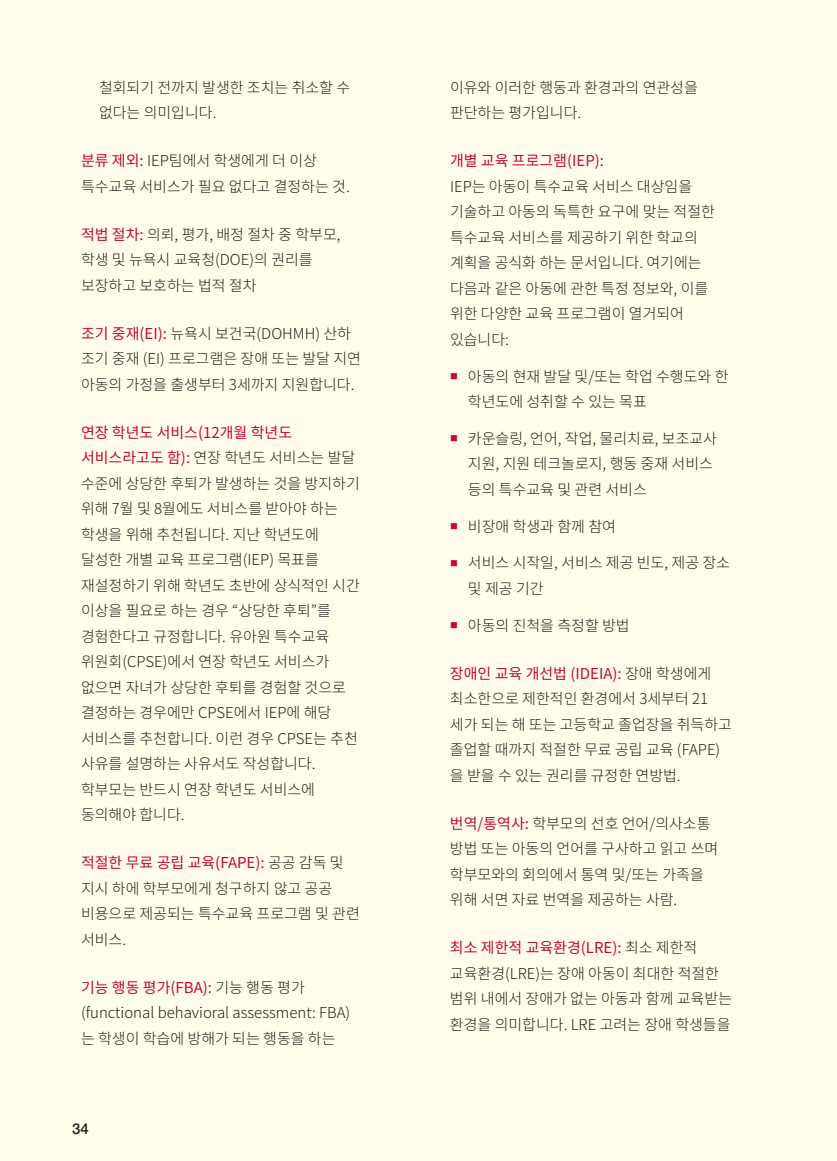
<style>
.page{position:relative;width:837px;height:1161px;background:#fffde9}
.page>*{position:absolute;margin:0;border:0;box-sizing:border-box;transform-origin:0 0}
.t1{font:300 15px/25.5px "Noto Sans CJ Kkr";color:#231f20}
.t2{font:15px "Noto Sans CJ Kkr";color:#c00b35}
.t3{font:500 15px "Helvetica Neue LT Std";color:#231f20}
.s1{font-weight:400;color:#c00b35}
</style>
<div class="page">
<p class="t1" style="left:99px;top:75px;width:253px">철회되기 전까지 발생한 조치는 취소할 수 없다는 의미입니다.</p>
<p class="t1" style="left:81px;top:149px;width:270px"><span class="s1">분류 제외:</span> IEP팀에서 학생에게 더 이상 특수교육 서비스가 필요 없다고 결정하는 것.</p>
<p class="t1" style="left:81px;top:222px;width:261px"><span class="s1">적법 절차:</span> 의뢰, 평가, 배정 절차 중 학부모, 학생 및 뉴욕시 교육청(DOE)의 권리를 보장하고 보호하는 법적 절차</p>
<p class="t1" style="left:81px;top:321px;width:282px"><span class="s1">조기 중재(EI):</span> 뉴욕시 보건국(DOHMH) 산하 조기 중재 (EI) 프로그램은 장애 또는 발달 지연 아동의 가정을 출생부터 3세까지 지원합니다.</p>
<p class="t1" style="left:81px;top:420px;width:280px"><span class="s1">연장 학년도 서비스(12개월 학년도 서비스라고도 함):</span> 연장 학년도 서비스는 발달 수준에 상당한 후퇴가 발생하는 것을 방지하기 위해 7월 및 8월에도 서비스를 받아야 하는 학생을 위해 추천됩니다. 지난 학년도에 달성한 개별 교육 프로그램(IEP) 목표를 재설정하기 위해 학년도 초반에 상식적인 시간 이상을 필요로 하는 경우 “상당한 후퇴”를 경험한다고 규정합니다. 유아원 특수교육 위원회(CPSE)에서 연장 학년도 서비스가 없으면 자녀가 상당한 후퇴를 경험할 것으로 결정하는 경우에만 CPSE에서 IEP에 해당 서비스를 추천합니다. 이런 경우 CPSE는 추천 사유를 설명하는 사유서도 작성합니다. 학부모는 반드시 연장 학년도 서비스에 동의해야 합니다.</p>
<p class="t1" style="left:81px;top:851px;width:280px"><span class="s1">적절한 무료 공립 교육(FAPE):</span> 공공 감독 및 지시 하에 학부모에게 청구하지 않고 공공 비용으로 제공되는 특수교육 프로그램 및 관련 서비스.</p>
<p class="t1" style="left:81px;top:975px;width:271px"><span class="s1">기능 행동 평가(FBA):</span> 기능 행동 평가 (functional behavioral assessment: FBA) 는 학생이 학습에 방해가 되는 행동을 하는</p>
<p class="t3" style="left:72px;top:1120px;width:18px">34</p>
<p class="t1" style="left:450px;top:75px;width:249px">이유와 이러한 행동과 환경과의 연관성을 판단하는 평가입니다.</p>
<p class="t2" style="left:450px;top:152px;width:156px">개별 교육 프로그램(IEP):</p>
<p class="t1" style="left:450px;top:174px;width:267px">IEP는 아동이 특수교육 서비스 대상임을 기술하고 아동의 독특한 요구에 맞는 적절한 특수교육 서비스를 제공하기 위한 학교의 계획을 공식화 하는 문서입니다. 여기에는 다음과 같은 아동에 관한 특정 정보와, 이를 위한 다양한 교육 프로그램이 열거되어 있습니다:</p>
<p class="t1" style="left:468px;top:364px;width:262px">아동의 현재 발달 및/또는 학업 수행도와 한 학년도에 성취할 수 있는 목표</p>
<p class="t1" style="left:468px;top:426px;width:251px">카운슬링, 언어, 작업, 물리치료, 보조교사 지원, 지원 테크놀로지, 행동 중재 서비스 등의 특수교육 및 관련 서비스</p>
<p class="t1" style="left:468px;top:514px;width:149px">비장애 학생과 함께 참여</p>
<p class="t1" style="left:468px;top:551px;width:264px">서비스 시작일, 서비스 제공 빈도, 제공 장소 및 제공 기간</p>
<p class="t1" style="left:468px;top:613px;width:163px">아동의 진척을 측정할 방법</p>
<p class="t1" style="left:450px;top:661px;width:283px"><span class="s1">장애인 교육 개선법 (IDEIA):</span> 장애 학생에게 최소한으로 제한적인 환경에서 3세부터 21 세가 되는 해 또는 고등학교 졸업장을 취득하고 졸업할 때까지 적절한 무료 공립 교육 (FAPE) 을 받을 수 있는 권리를 규정한 연방법.</p>
<p class="t1" style="left:450px;top:811px;width:270px"><span class="s1">번역/통역사:</span> 학부모의 선호 언어/의사소통 방법 또는 아동의 언어를 구사하고 읽고 쓰며 학부모와의 회의에서 통역 및/또는 가족을 위해 서면 자료 번역을 제공하는 사람.</p>
<p class="t1" style="left:450px;top:935px;width:283px"><span class="s1">최소 제한적 교육환경(LRE):</span> 최소 제한적 교육환경(LRE)는 장애 아동이 최대한 적절한 범위 내에서 장애가 없는 아동과 함께 교육받는 환경을 의미합니다. LRE 고려는 장애 학생들을</p>
</div>
